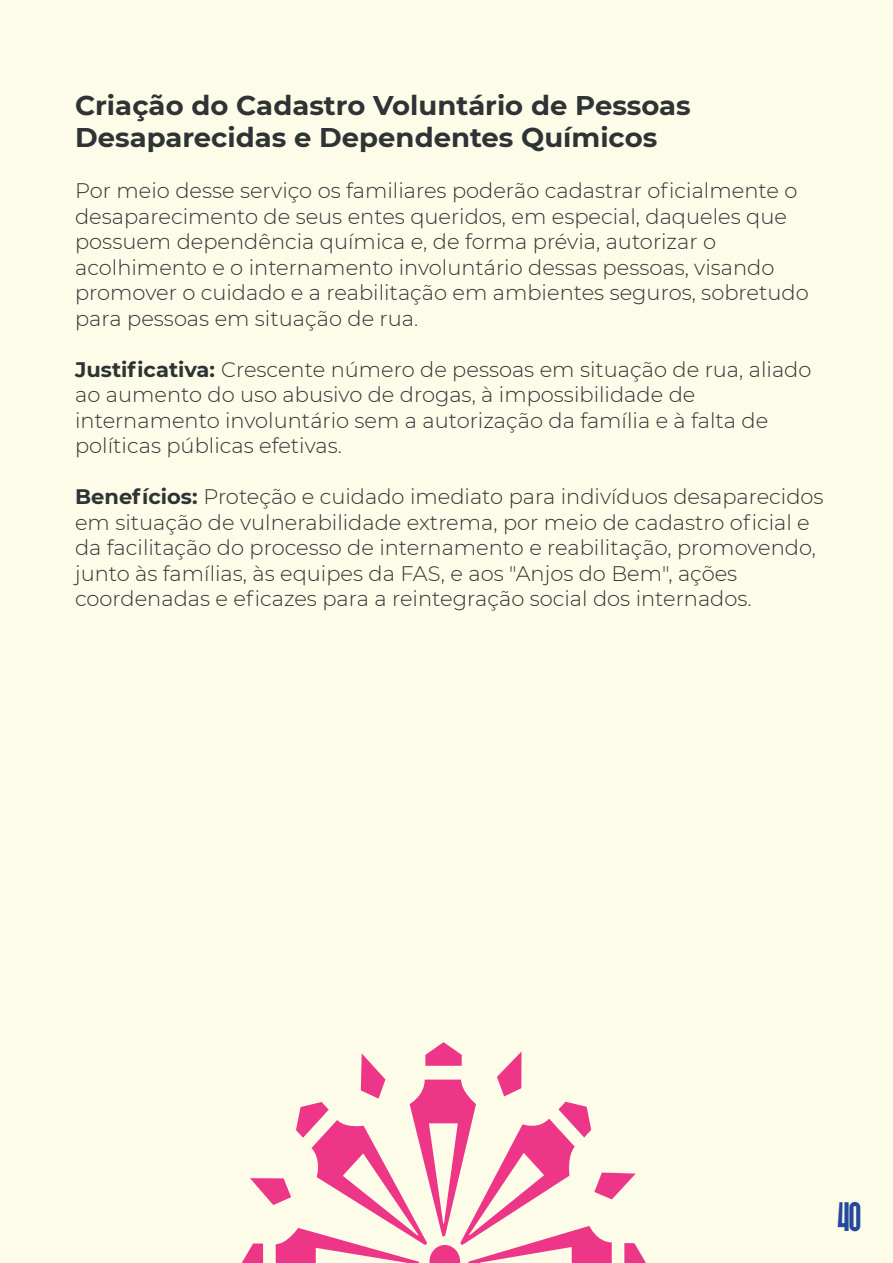
<style>
.page{position:relative;width:893px;height:1263px;background:#fdfce8}
.page>*{position:absolute;margin:0;border:0;box-sizing:border-box;transform-origin:0 0}
.t1{font:41.1px "Aalto Display Personal use";color:#23489d}
.t2{font:700 27px/32.4px "Montserrat";color:#2e3335}
.t3{font:300 21px/25.5px "Montserrat";color:#2e3335}
.s1{font-weight:700}
</style>
<div class="page">
<svg style="left:241px;top:1042px;width:405px;height:221px"></svg>
<p class="t2" style="left:75px;top:88px;width:617px">Criação do Cadastro Voluntário de Pessoas<br>Desaparecidas e Dependentes Químicos</p>
<p class="t3" style="left:75px;top:177px;width:735px">Por meio desse serviço os familiares poderão cadastrar oficialmente o desaparecimento de seus entes queridos, em especial, daqueles que possuem dependência química e, de forma prévia, autorizar o acolhimento e o internamento involuntário dessas pessoas, visando promover o cuidado e a reabilitação em ambientes seguros, sobretudo para pessoas em situação de rua.</p>
<p class="t3" style="left:75px;top:356px;width:738px"><span class="s1">Justificativa:</span> Crescente número de pessoas em situação de rua, aliado ao aumento do uso abusivo de drogas, à impossibilidade de internamento involuntário sem a autorização da família e à falta de políticas públicas efetivas.</p>
<p class="t3" style="left:75px;top:483px;width:750px"><span class="s1">Benefícios:</span> Proteção e cuidado imediato para indivíduos desaparecidos em situação de vulnerabilidade extrema, por meio de cadastro oficial e da facilitação do processo de internamento e reabilitação, promovendo, junto às famílias, às equipes da FAS, e aos "Anjos do Bem", ações coordenadas e eficazes para a reintegração social dos internados.</p>
<h1 class="t1" style="left:837px;top:1197px;width:25px">40</h1>
</div>
